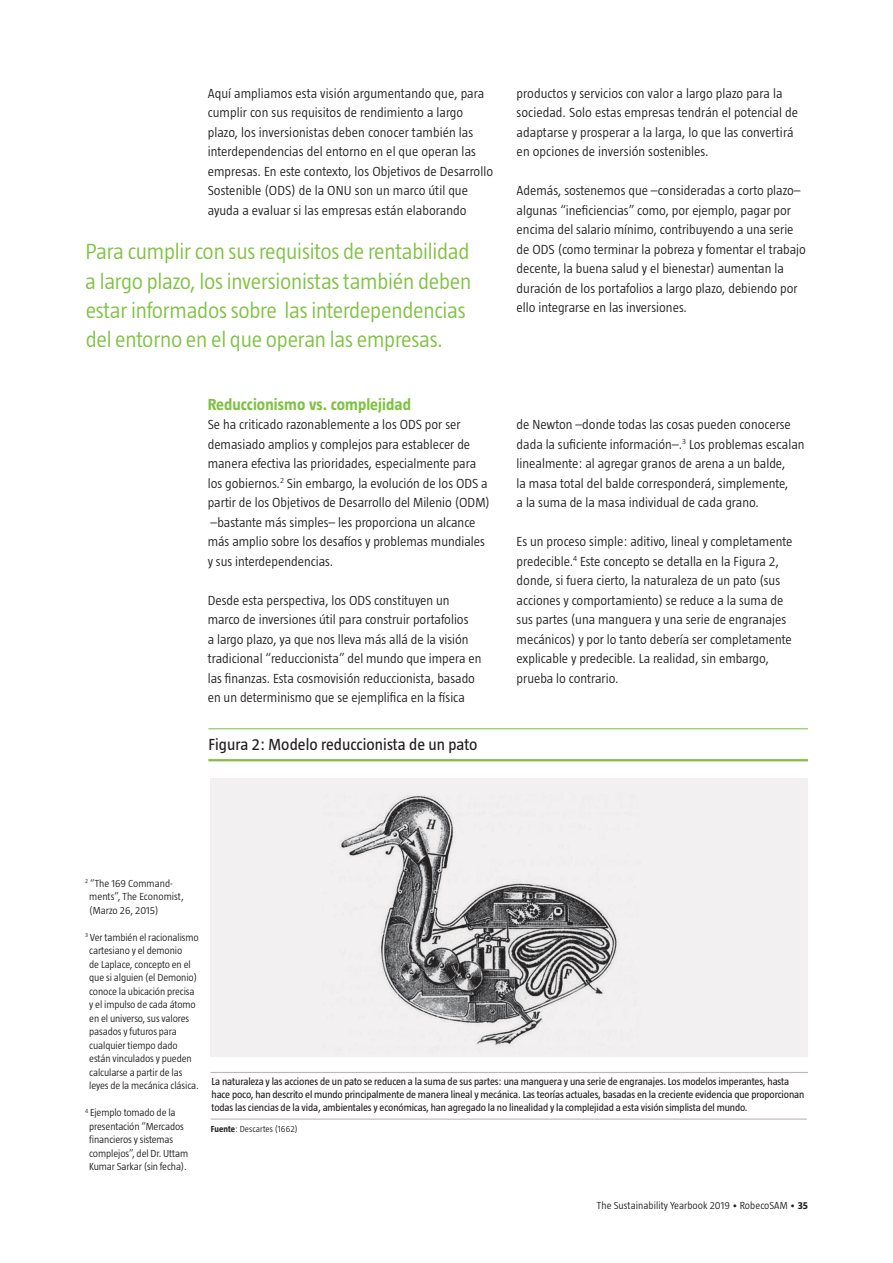
<style>
.page{position:relative;width:893px;height:1263px;background:#fff}
.page>*{position:absolute;margin:0;border:0;box-sizing:border-box;transform-origin:0 0}
.t1{font:300 22.5px/29.2px "Taz";letter-spacing:-.01em;color:#7fc241}
.t2{font:16.5px "Taz";letter-spacing:.005em;color:#231f20}
.t3{font:700 16.5px "Taz";letter-spacing:.005em;color:#7fc241}
.t4{font:300 13.5px/19.5px "Taz";color:#231f20}
.t5{font:300 10.5px/13.5px "Taz";letter-spacing:-.01em;color:#231f20}
.t6{font:10.5px/12.8px "Taz";letter-spacing:-.01em;color:#231f20}
.t7{font:300 9px "Taz";letter-spacing:.005em;color:#231f20}
.s1{font-weight:700}
</style>
<div class="page">
<hr style="left:208px;top:728px;width:600px;height:1px;background:#7fc241">
<hr style="left:208px;top:759px;width:600px;height:2px;background:#7fc241">
<hr style="left:210px;top:1072px;width:598px;height:1px;background:#beb7b5">
<hr style="left:210px;top:1118px;width:597px;height:2px;background:#beb7b5">
<svg style="left:210px;top:779px;width:598px;height:278px;fill:#f2f0f0"></svg>
<p class="t4" style="left:208px;top:83px;width:287px">Aquí ampliamos esta visión argumentando que, para cumplir con sus requisitos de rendimiento a largo plazo, los inversionistas deben conocer también las interdependencias del entorno en el que operan las empresas. En este contexto, los Objetivos de Desarrollo Sostenible (ODS) de la ONU son un marco útil que ayuda a evaluar si las empresas están elaborando</p>
<p class="t4" style="left:517px;top:83px;width:283px">productos y servicios con valor a largo plazo para la sociedad. Solo estas empresas tendrán el potencial de adaptarse y prosperar a la larga, lo que las convertirá en opciones de inversión sostenibles.</p>
<p class="t4" style="left:517px;top:181px;width:291px">Además, sostenemos que –consideradas a corto plazo– algunas “ineficiencias” como, por ejemplo, pagar por encima del salario mínimo, contribuyendo a una serie de ODS (como terminar la pobreza y fomentar el trabajo decente, la buena salud y el bienestar) aumentan la duración de los portafolios a largo plazo, debiendo por ello integrarse en las inversiones.</p>
<h1 class="t1" style="left:85px;top:237px;width:388px">Para cumplir con sus requisitos de rentabilidad a largo plazo, los inversionistas también deben estar informados sobre las interdependencias del entorno en el que operan las empresas.</h1>
<p class="t3" style="left:208px;top:395px;width:205px">Reduccionismo vs. complejidad</p>
<p class="t4" style="left:208px;top:415px;width:284px">Se ha criticado razonablemente a los ODS por ser demasiado amplios y complejos para establecer de manera efectiva las prioridades, especialmente para los gobiernos.<sup>2</sup> Sin embargo, la evolución de los ODS a partir de los Objetivos de Desarrollo del Milenio (ODM) –bastante más simples– les proporciona un alcance más amplio sobre los desafíos y problemas mundiales y sus interdependencias.</p>
<p class="t4" style="left:208px;top:590px;width:275px">Desde esta perspectiva, los ODS constituyen un marco de inversiones útil para construir portafolios<br>a largo plazo, ya que nos lleva más allá de la visión tradicional “reduccionista” del mundo que impera en las finanzas. Esta cosmovisión reduccionista, basado en un determinismo que se ejemplifica en la física</p>
<p class="t2" style="left:208px;top:735px;width:271px">Figura 2: Modelo reduccionista de un pato</p>
<p class="t4" style="left:517px;top:415px;width:289px">de Newton –donde todas las cosas pueden conocerse dada la suficiente información–.<sup>3</sup> Los problemas escalan linealmente: al agregar granos de arena a un balde,<br>la masa total del balde corresponderá, simplemente,<br>a la suma de la masa individual de cada grano.</p>
<p class="t4" style="left:517px;top:532px;width:277px">Es un proceso simple: aditivo, lineal y completamente predecible.<sup>4</sup> Este concepto se detalla en la Figura 2, donde, si fuera cierto, la naturaleza de un pato (sus acciones y comportamiento) se reduce a la suma de sus partes (una manguera y una serie de engranajes mecánicos) y por lo tanto debería ser completamente explicable y predecible. La realidad, sin embargo, prueba lo contrario.</p>
<p class="t5" style="left:89px;top:876px;width:96px;text-indent:-4px"><sup>2</sup> “The 169 Command&shy;ments”, The Economist, (Marzo 26, 2015)</p>
<p class="t5" style="left:89px;top:930px;width:111px;text-indent:-4px"><sup>3</sup> Ver también el racionalismo cartesiano y el demonio<br>de Laplace, concepto en el que si alguien (el Demonio) conoce la ubicación precisa y el impulso de cada átomo en el universo, sus valores pasados y futuros para cualquier tiempo dado están vinculados y pueden calcularse a partir de las leyes de la mecánica clásica.</p>
<p class="t5" style="left:89px;top:1106px;width:101px;text-indent:-4px"><sup>4</sup> Ejemplo tomado de la presentación “Mercados financieros y sistemas complejos”, del Dr. Uttam<br>Kumar Sarkar (sin fecha).</p>
<p class="t6" style="left:212px;top:1075px;width:594px">La naturaleza y las acciones de un pato se reducen a la suma de sus partes: una manguera y una serie de engranajes. Los modelos imperantes, hasta hace poco, han descrito el mundo principalmente de manera lineal y mecánica. Las teorías actuales, basadas en la creciente evidencia que proporcionan todas las ciencias de la vida, ambientales y económicas, han agregado la no linealidad y la complejidad a esta visión simplista del mundo.</p>
<p class="t7" style="left:211px;top:1124px;width:88px"><span class="s1">Fuente</span>: Descartes (1662)</p>
<p class="t5" style="left:597px;top:1199px;width:212px">The Sustainability Yearbook 2019 • RobecoSAM • <span class="s1">35</span></p>
</div>
